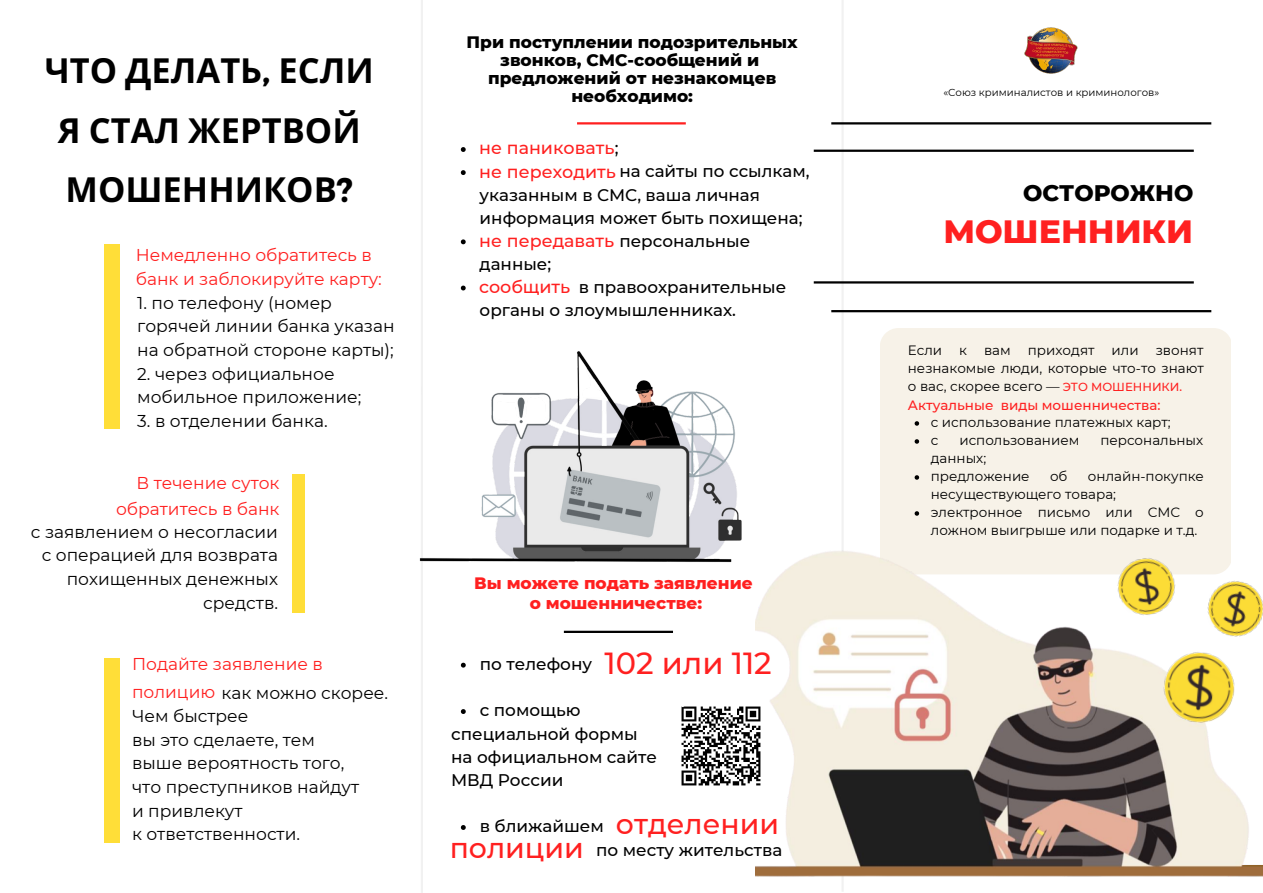
<style>
.page{position:relative;width:1263px;height:893px;background:#fff}
.page>*{position:absolute;margin:0;border:0;box-sizing:border-box;transform-origin:0 0}
.t1{font:700 34.5px/59.6px "Noto Sans";color:#000;text-align:center}
.t2{font:800 32.9px "Montserrat";color:#ff2020}
.t3{font:500 30.45px "Montserrat";color:#ff2020}
.t4{font:500 28.4px "Montserrat";color:#ff2020}
.t5{font:500 28.3px "Montserrat";color:#ff2020}
.t6{font:800 23px "Montserrat";color:#000}
.t7{font:500 17.5px "Montserrat";color:#ff2020}
.t8{font:17.1px/23.6px "Montserrat";color:#000}
.t9{font:17.1px/23.6px "Montserrat";color:#ff2020}
.t10{font:800 16.95px/18px "Montserrat";color:#000;text-align:center}
.t11{font:800 16.9px/19.5px "Montserrat";color:#ff2020;text-align:center}
.t12{font:500 16.85px/23.2px "Montserrat";color:#000}
.t13{font:500 16.75px "Montserrat";color:#000}
.t14{font:13.5px/18px "Montserrat";color:#000}
.t15{font:500 13.5px "Montserrat";color:#ff2020}
.t16{font:10.2px "Montserrat";color:#000}
.s1{font-family:"Montserrat"}
.s2{color:#ff2020}
.s3{font-size:16.75px;color:#000}
.s4{font-size:17.5px;color:#ff2020}
.s5{font-weight:500;font-size:11.7px;color:#ff2020}
</style>
<div class="page">
<hr style="left:421px;top:0;width:2px;height:893px;background:#000">
<hr style="left:841px;top:0;width:3px;height:892px;background:#000">
<svg style="left:461px;top:147px;width:5px;height:5px"></svg>
<svg style="left:461px;top:170px;width:5px;height:5px"></svg>
<svg style="left:461px;top:239px;width:5px;height:5px"></svg>
<svg style="left:461px;top:286px;width:5px;height:4px"></svg>
<hr style="left:814px;top:150px;width:380px;height:2px;background:#000">
<hr style="left:814px;top:281px;width:380px;height:3px;background:#000">
<hr style="left:831px;top:310px;width:380px;height:2px;background:#000">
<hr style="left:831px;top:122px;width:380px;height:2px;background:#000">
<div style="left:880px;top:328px;width:351px;height:214px;background:#f7f2e8"></div>
<hr style="left:577px;top:122px;width:109px;height:2px;background:#ff2020">
<hr style="left:564px;top:631px;width:109px;height:2px;background:#000">
<svg style="left:461px;top:663px;width:5px;height:5px"></svg>
<svg style="left:461px;top:709px;width:5px;height:5px"></svg>
<svg style="left:461px;top:825px;width:5px;height:5px"></svg>
<img style="left:1024px;top:27px;width:54px;height:47px">
<img style="left:681px;top:706px;width:53px;height:80px">
<div style="left:104px;top:245px;width:15px;height:184px;background:#ffde38"></div>
<div style="left:292px;top:474px;width:13px;height:138px;background:#ffde38"></div>
<div style="left:104px;top:659px;width:15px;height:184px;background:#ffde38"></div>
<img style="left:734px;top:542px;width:529px;height:348px">
<img style="left:1144px;top:643px;width:108px;height:111px">
<img style="left:1102px;top:546px;width:91px;height:97px">
<img style="left:1187px;top:567px;width:76px;height:98px">
<img style="left:419px;top:346px;width:333px;height:227px">
<svg style="left:915px;top:421px;width:4px;height:5px"></svg>
<div style="left:898px;top:433px;width:215px;height:135px;background:#f7f2e8"></div>
<h1 class="t1" style="left:45px;top:40px;width:331px">ЧТО ДЕЛАТЬ<span class="s1">,</span> ЕСЛИ<br>Я СТАЛ ЖЕРТВОЙ<br>МОШЕННИКОВ<span class="s1">?</span></h1>
<p class="t9" style="left:136px;top:243px;width:248px">Немедленно обратитесь в банк и заблокируйте карту:</p>
<p class="t8" style="left:137px;top:291px;width:259px">1. по телефону (номер горячей линии банка указан на обратной стороне карты);</p>
<p class="t8" style="left:137px;top:362px;width:226px">2. через официальное мобильное приложение;</p>
<p class="t8" style="left:137px;top:409px;width:192px">3. в отделении банка.</p>
<p class="t9" style="left:116px;top:470px;width:165px;line-height:25.9px;text-align:right">В течение суток обратитесь в банк</p>
<p class="t8" style="left:31px;top:520px;width:249px;text-align:right">с заявлением о несогласии с операцией для возврата похищенных денежных средств.</p>
<p class="t9" style="left:132px;top:652px;width:192px">Подайте заявление в</p>
<p class="t8" style="left:132px;top:681px;width:258px"><span class="s2">полицию</span> как можно скорее.<br>Чем быстрее<br>вы это сделаете, тем<br>выше вероятность того,<br>что преступников найдут<br>и привлекут<br>к ответственности.</p>
<p class="t10" style="left:467px;top:33px;width:333px">При поступлении подозрительных звонков, СМС-сообщений и предложений от незнакомцев необходимо:</p>
<p class="t7" style="left:479px;top:137px;width:141px">не паниковать<span class="s3">;</span></p>
<p class="t13" style="left:479px;top:161px;width:332px"><span class="s4">не переходить</span> на сайты по ссылкам,</p>
<p class="t13" style="left:480px;top:184px;width:282px">указанным в СМС, ваша личная</p>
<p class="t13" style="left:480px;top:207px;width:324px">информация может быть похищена;</p>
<p class="t13" style="left:619px;top:230px;width:132px">персональные</p>
<p class="t13" style="left:480px;top:254px;width:73px">данные;</p>
<p class="t13" style="left:579px;top:277px;width:209px">в правоохранительные</p>
<p class="t13" style="left:480px;top:300px;width:258px">органы о злоумышленниках.</p>
<p class="t7" style="left:479px;top:230px;width:136px">не передавать</p>
<p class="t7" style="left:479px;top:276px;width:93px">сообщить</p>
<p class="t11" style="left:474px;top:573px;width:280px">Вы можете подать заявление о мошенничестве:</p>
<p class="t12" style="left:480px;top:652px;width:114px">по телефону</p>
<p class="t12" style="left:480px;top:699px;width:102px">с помощью</p>
<h3 class="t3" style="left:605px;top:644px;width:169px">102 или 112</h3>
<p class="t12" style="left:451px;top:722px;width:207px">специальной формы на официальном сайте<br>МВД России</p>
<p class="t12" style="left:480px;top:815px;width:126px">в ближайшем</p>
<h3 class="t5" style="left:616px;top:806px;width:165px">отделении</h3>
<h3 class="t4" style="left:450px;top:830px;width:136px">полиции</h3>
<p class="t12" style="left:596px;top:838px;width:188px">по месту жительства</p>
<p class="t16" style="left:943px;top:86px;width:217px">«Союз криминалистов и криминологов»</p>
<h3 class="t6" style="left:1023px;top:178px;width:172px">ОСТОРОЖНО</h3>
<h2 class="t2" style="left:943px;top:212px;width:251px">МОШЕННИКИ</h2>
<p class="t14" style="left:908px;top:341px;width:36px">Если</p>
<p class="t14" style="left:959px;top:341px;width:9px">к</p>
<p class="t14" style="left:984px;top:341px;width:28px">вам</p>
<p class="t14" style="left:1028px;top:341px;width:68px">приходят</p>
<p class="t14" style="left:1112px;top:341px;width:29px">или</p>
<p class="t14" style="left:908px;top:341px;width:297px;text-align:justify;text-indent:248px">звонят незнакомые люди, которые что-то знают о вас, скорее всего — <span class="s5">ЭТО МОШЕННИКИ.</span></p>
<p class="t15" style="left:908px;top:397px;width:254px">Актуальные виды мошенничества:</p>
<p class="t14" style="left:931px;top:413px;width:241px">с использование платежных карт; с</p>
<p class="t14" style="left:959px;top:431px;width:121px">использованием</p>
<p class="t14" style="left:1100px;top:431px;width:104px">персональных</p>
<p class="t14" style="left:931px;top:449px;width:100px">данных; предложение</p>
<p class="t14" style="left:1050px;top:467px;width:19px">об</p>
<p class="t14" style="left:931px;top:467px;width:275px;text-indent:157px">онлайн-покупке несуществующего товара; электронное письмо или СМС о ложном выигрыше или подарке и т.д.</p>
</div>
